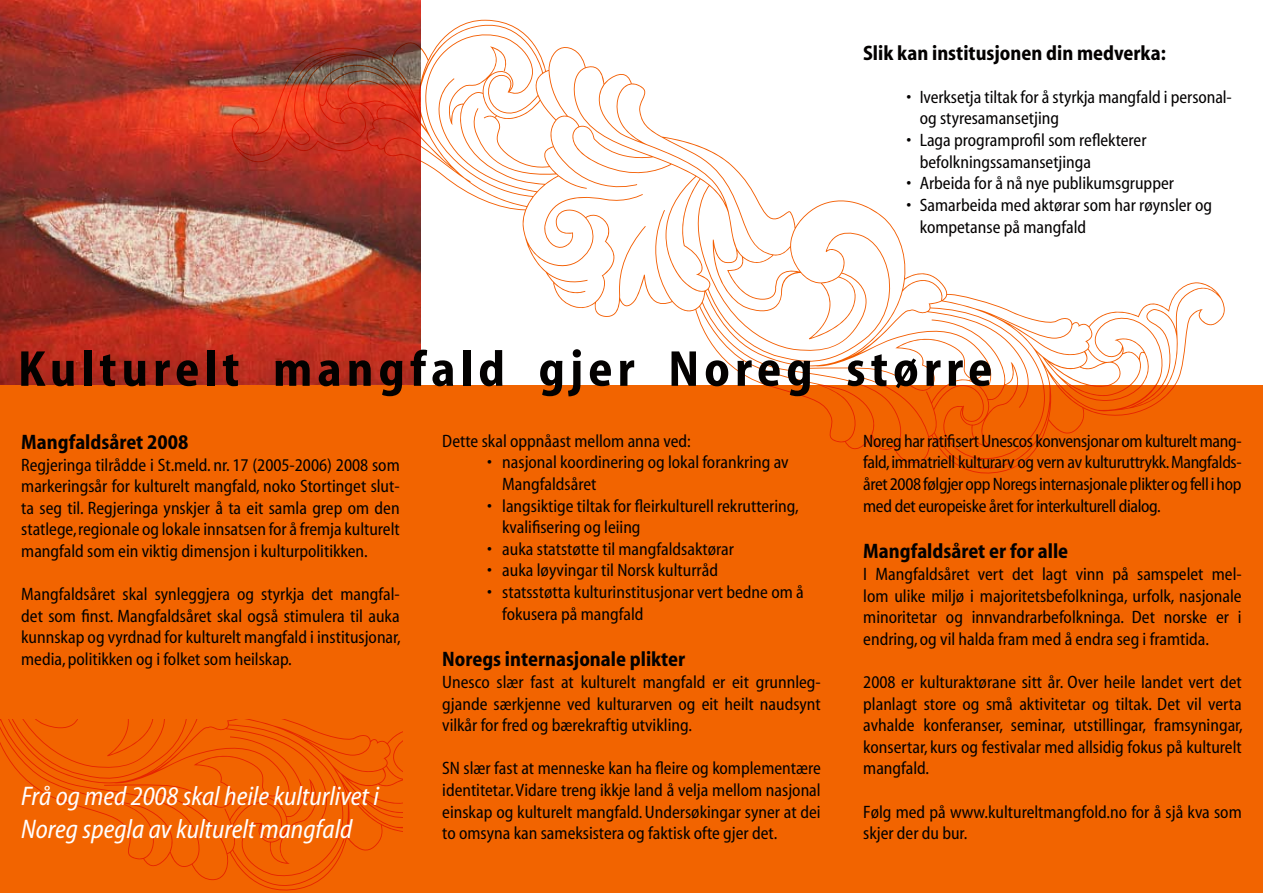
<style>
.page{position:relative;width:1263px;height:893px;background:#fff}
.page>*{position:absolute;margin:0;border:0;box-sizing:border-box;transform-origin:0 0}
.t1{font:51px "Dep Myriad Bold Semicond";letter-spacing:.1em;color:#030100}
.t2{font:italic 27px/32.4px "Dep Myriad Regular Semicond";color:#fff}
.t3{font:21px "Dep Myriad Bold Semicond";color:#030100}
.t4{font:18px/21.6px "Dep Myriad Regular Semicond";color:#030100}
</style>
<div class="page">
<img style="left:0;top:0;width:421px;height:386px">
<div style="left:0;top:386px;width:1263px;height:507px;background:#f26400"></div>
<svg style="left:232px;top:20px;width:993px;height:453px"></svg>
<svg style="left:0;top:720px;width:402px;height:170px"></svg>
<p class="t3" style="left:863px;top:42px;width:304px">Slik kan institusjonen din medverka:</p>
<p class="t4" style="left:920px;top:87px;width:314px;text-indent:-13px">• Iverksetja tiltak for å styrkja mangfald i personal&shy;og styresamansetjing</p>
<p class="t4" style="left:920px;top:130px;width:228px;text-indent:-13px">• Laga programprofil som reflekterer befolkningssamansetjinga</p>
<p class="t4" style="left:906px;top:173px;width:269px">• Arbeida for å nå nye publikumsgrupper</p>
<p class="t4" style="left:920px;top:195px;width:294px;text-indent:-13px">• Samarbeida med aktørar som har røynsler og kompetanse på mangfald</p>
<h1 class="t1" style="left:18px;top:343px;width:976px">Kulturelt mangfald gjer Noreg større</h1>
<p class="t3" style="left:21px;top:431px;width:169px">Mangfaldsåret 2008</p>
<p class="t4" style="left:21px;top:455px;width:380px;text-align:justify">Regjeringa tilrådde i St.meld. nr. 17 (2005-2006) 2008 som markeringsår for kulturelt mangfald, noko Stortinget slut&shy;ta seg til. Regjeringa ynskjer å ta eit samla grep om den statlege, regionale og lokale innsatsen for å fremja kulturelt mangfald som ein viktig dimensjon i kulturpolitikken.</p>
<p class="t4" style="left:21px;top:584px;width:381px;text-align:justify">Mangfaldsåret skal synleggjera og styrkja det mangfal&shy;det som finst. Mangfaldsåret skal også stimulera til auka kunnskap og vyrdnad for kulturelt mangfald i institusjonar, media, politikken og i folket som heilskap.</p>
<p class="t4" style="left:863px;top:431px;width:380px;text-align:justify">Noreg harratifisertUnescos konvensjonar omkultureltmang&shy;fald, immatriell kulturarv og vern av kulturuttrykk. Mangfalds&shy;året 2008 følgjer opp Noregs internasjonale plikter og fell i hop med det europeiske året for interkulturell dialog.</p>
<p class="t3" style="left:863px;top:541px;width:206px">Mangfaldsåret er for alle</p>
<p class="t4" style="left:863px;top:564px;width:380px;text-align:justify">I Mangfaldsåret vert det lagt vinn på samspelet mel&shy;lom ulike miljø i majoritetsbefolkninga, urfolk, nasjonale minoritetar og innvandrarbefolkninga. Det norske er i endring, og vil halda fram med å endra seg i framtida.</p>
<p class="t4" style="left:863px;top:672px;width:381px;text-align:justify">2008 er kulturaktørane sitt år. Over heile landet vert det planlagt store og små aktivitetar og tiltak. Det vil verta avhalde konferanser, seminar, utstillingar, framsyningar, konsertar, kurs og festivalar med allsidig fokus på kulturelt mangfald.</p>
<p class="t4" style="left:863px;top:801px;width:380px">Følg med på www.kultureltmangfold.no for å sjå kva som skjer der du bur.</p>
<p class="t4" style="left:442px;top:431px;width:250px">Dette skal oppnåast mellom anna ved:</p>
<p class="t4" style="left:502px;top:452px;width:288px;text-indent:-15px">• nasjonal koordinering og lokal forankring av<br>Mangfaldsåret</p>
<p class="t4" style="left:502px;top:495px;width:298px;text-indent:-15px">• langsiktige tiltak for fleirkulturell rekruttering, kvalifisering og leiing</p>
<p class="t4" style="left:487px;top:539px;width:248px">• auka statstøtte til mangfaldsaktørar</p>
<p class="t4" style="left:487px;top:560px;width:232px">• auka løyvingar til Norsk kulturråd</p>
<p class="t4" style="left:502px;top:582px;width:303px;text-indent:-15px">• statsstøtta kulturinstitusjonar vert bedne om å fokusera på mangfald</p>
<p class="t3" style="left:442px;top:649px;width:245px">Noregs internasjonale plikter</p>
<p class="t4" style="left:442px;top:672px;width:380px;text-align:justify">Unesco slær fast at kulturelt mangfald er eit grunnleg&shy;gjande særkjenne ved kulturarven og eit heilt naudsynt vilkår for fred og bærekraftig utvikling.</p>
<p class="t4" style="left:442px;top:758px;width:380px;text-align:justify">SN slær fast at menneske kan ha fleire og komplementære identitetar. Vidare treng ikkje land å velja mellom nasjonal einskap og kulturelt mangfald. Undersøkingar syner at dei to omsyna kan sameksistera og faktisk ofte gjer det.</p>
<h2 class="t2" style="left:21px;top:781px;width:359px">Frå og med 2008 skal heile kulturlivet i<br>Noreg spegla av kulturelt mangfald</h2>
</div>
